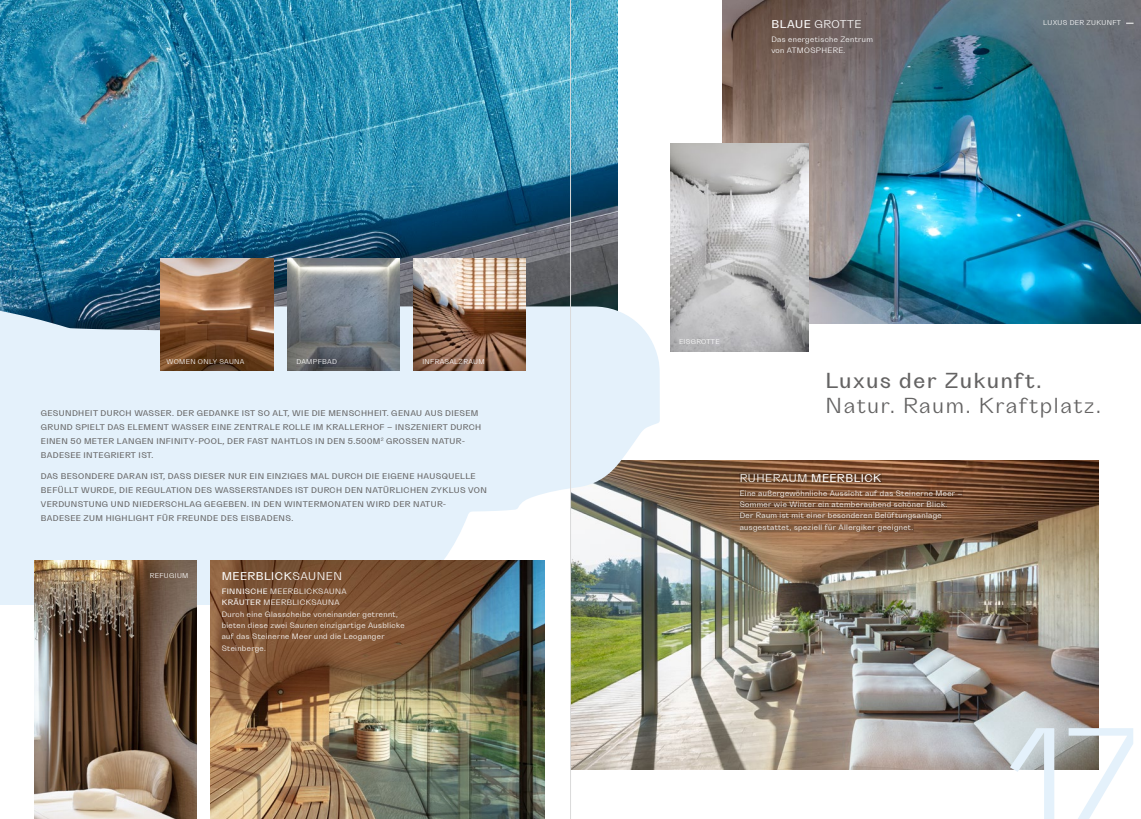
<style>
.page{position:relative;width:1141px;height:819px;background:#fff}
.page>*{position:absolute;margin:0;border:0;box-sizing:border-box;transform-origin:0 0}
.t1{font:133.88px "Grotta";color:#e4f1fb}
.t2{font:21.88px "Grotta";letter-spacing:.08em;color:#646363}
.t3{font:500 21.88px "Grotta";letter-spacing:.08em;color:#646363}
.t4{font:500 11.38px "Grotta";letter-spacing:.05em;color:#fff}
.t5{font:11.38px "Grotta";letter-spacing:.05em;color:#fff}
.t6{font:500 8.31px/14px "Grotta";letter-spacing:.05em;color:#646363}
.t7{font:7.88px/11.4px "Grotta";letter-spacing:.05em;color:#fff}
.t8{font:7px "Grotta";letter-spacing:.05em;color:#fff}
.s1{font-weight:400}
.s2{font-weight:500}
</style>
<div class="page">
<img style="left:571px;top:460px;width:528px;height:309px">
<img style="left:722px;top:0;width:419px;height:323px">
<img style="left:0;top:0;width:618px;height:306px">
<svg style="left:0;top:306px;width:660px;height:299px;background:#dbe7ef"></svg>
<img style="left:34px;top:560px;width:162px;height:259px">
<img style="left:160px;top:259px;width:113px;height:111px">
<img style="left:211px;top:560px;width:334px;height:259px">
<img style="left:671px;top:144px;width:138px;height:207px">
<img style="left:414px;top:258px;width:112px;height:112px">
<img style="left:287px;top:258px;width:112px;height:112px">
<svg style="left:740px;top:472px;width:142px;height:10px"></svg>
<svg style="left:740px;top:489px;width:223px;height:8px;background:#794f33"></svg>
<svg style="left:740px;top:500px;width:207px;height:8px;background:#775036"></svg>
<svg style="left:740px;top:512px;width:202px;height:8px;background:#7d573c"></svg>
<svg style="left:740px;top:524px;width:173px;height:8px"></svg>
<hr style="left:570px;top:0;width:1px;height:819px;background:#dadada">
<p class="t8" style="left:167px;top:358px;width:79px">WOMEN ONLY SAUNA</p>
<p class="t8" style="left:296px;top:357px;width:42px">DAMPFBAD</p>
<p class="t8" style="left:422px;top:357px;width:64px">INFRASALZRAUM</p>
<p class="t6" style="left:41px;top:406px;width:442px">GESUNDHEIT DURCH WASSER. DER GEDANKE IST SO ALT, WIE DIE MENSCHHEIT. GENAU AUS DIESEM GRUND SPIELT DAS ELEMENT WASSER EINE ZENTRALE ROLLE IM KRALLERHOF – INSZENIERT DURCH EINEN 50 METER LANGEN INFINITY-POOL, DER FAST NAHTLOS IN DEN 5.500M<sup>2</sup> GROSSEN NATUR-BADESEE INTEGRIERT IST.</p>
<p class="t6" style="left:41px;top:469px;width:448px">DAS BESONDERE DARAN IST, DASS DIESER NUR EIN EINZIGES MAL DURCH DIE EIGENE HAUSQUELLE BEFÜLLT WURDE, DIE REGULATION DES WASSERSTANDES IST DURCH DEN NATÜRLICHEN ZYKLUS VON VERDUNSTUNG UND NIEDERSCHLAG GEGEBEN. IN DEN WINTERMONATEN WIRD DER NATUR-BADESEE ZUM HIGHLIGHT FÜR FREUNDE DES EISBADENS.</p>
<p class="t8" style="left:150px;top:572px;width:40px">REFUGIUM</p>
<h3 class="t4" style="left:222px;top:569px;width:122px">MEERBLICK<span class="s1">SAUNEN</span></h3>
<p class="t7" style="left:222px;top:585px;width:184px"><span class="s2">FINNISCHE</span> MEERBLICKSAUNA<br><span class="s2">KRÄUTER</span> MEERBLICKSAUNA<br>Durch eine Glasscheibe voneinander getrennt, bieten diese zwei Saunen einzigartige Ausblicke auf das Steinerne Meer und die Leoganger Steinberge.</p>
<h3 class="t5" style="left:771px;top:18px;width:92px"><span class="s2">BLAUE</span> GROTTE</h3>
<p class="t7" style="left:771px;top:34px;width:103px">Das energetische Zentrum von ATMOSPHERE.</p>
<p class="t8" style="left:1043px;top:19px;width:79px">LUXUS DER ZUKUNFT</p>
<p class="t8" style="left:679px;top:337px;width:42px">EISGROTTE</p>
<h2 class="t3" style="left:825px;top:368px;width:218px">Luxus der Zukunft.</h2>
<h2 class="t2" style="left:825px;top:393px;width:277px">Natur. Raum. Kraftplatz.</h2>
<h3 class="t4" style="left:740px;top:471px;width:143px"><span class="s1">RUHERAUM</span> MEERBLICK</h3>
<p class="t7" style="left:740px;top:487px;width:225px">Eine außergewöhnliche Aussicht auf das Steinerne Meer – Sommer wie Winter ein atemberaubend schöner Blick.<br>Der Raum ist mit einer besonderen Belüftungsanlage ausgestattet, speziell für Allergiker geeignet.</p>
<h1 class="t1" style="left:1008px;top:698px;width:128px">17</h1>
</div>
